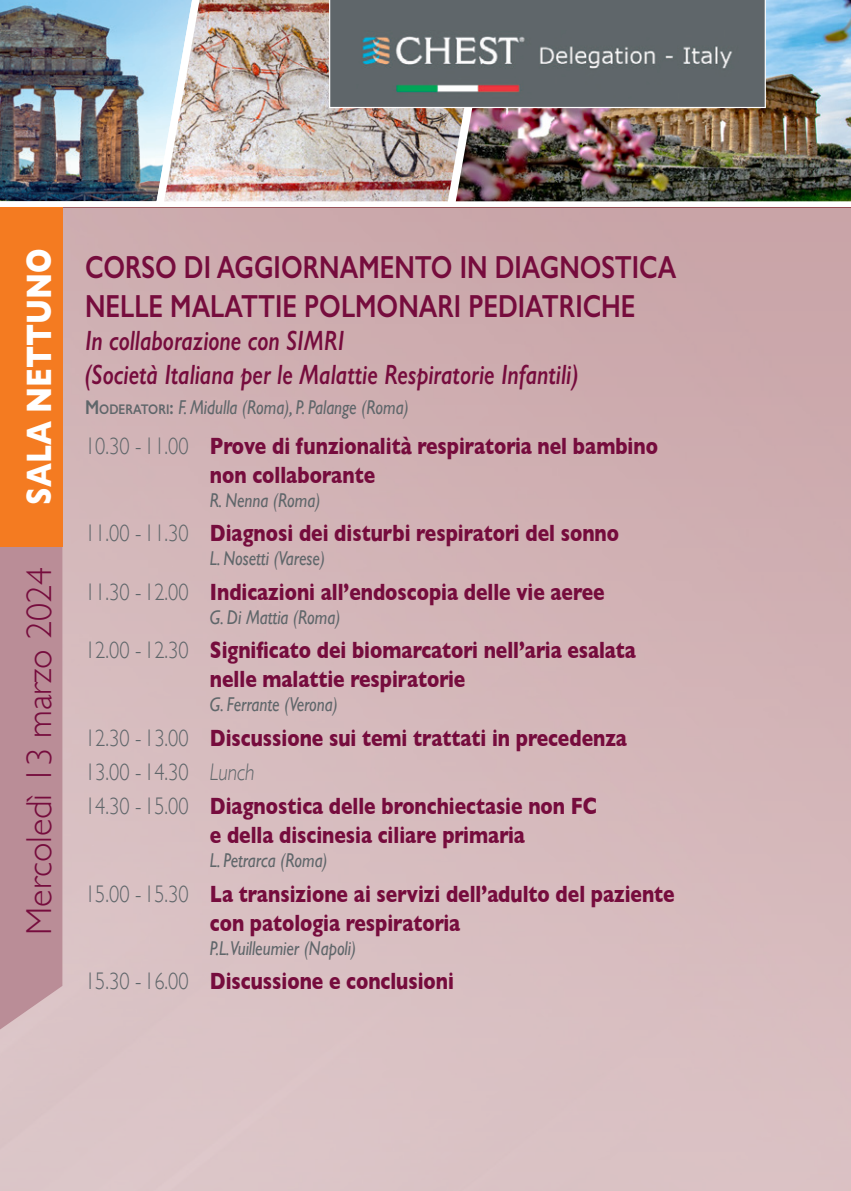
<style>
.page{position:relative;width:851px;height:1191px;background:#fff}
.page>*{position:absolute;margin:0;border:0;box-sizing:border-box;transform-origin:0 0}
.t1{font:300 36px "Gill Sans";color:#760c3d}
.t2{font:700 36px "Gill Sans";color:#fff;scale:.8 1}
.t3{font:600 32px/38.4px "Gill Sans";color:#760c3d;scale:.8 1}
.t4{font:italic 600 28px/33.6px "Gill Sans";color:#760c3d;scale:.8 1}
.t5{font:700 24px/28.8px "Gill Sans";color:#760c3d;scale:.8 1}
.t6{font:italic 20px "Gill Sans";color:#5f666a;scale:.85 1}
.s1{font-weight:600;font-style:normal}
.s2{font-weight:600;font-style:normal;font-size:14px}
.s3{font-weight:300;color:#5f666a}
.s4{font-weight:300;font-style:italic;color:#5f666a}
</style>
<div class="page">
<img style="left:487px;top:0;width:363px;height:201px">
<img style="left:220px;top:0;width:266px;height:201px">
<img style="left:0;top:0;width:220px;height:208px">
<div style="left:329px;top:0;width:436px;height:108px;background:#5f666a"></div>
<img style="left:357px;top:30px;width:381px;height:68px">
<div style="left:0;top:208px;width:850px;height:983px;background:linear-gradient(to bottom,#cba8ab,#dcc6c8)"></div>
<div style="left:0;top:547px;width:62px;height:482px;background:#ba8d97"></div>
<div style="left:0;top:207px;width:62px;height:340px;background:#f47b21"></div>
<h1 class="t2" style="left:10px;top:505px;width:321px;rotate:-90deg">SALA NETTUNO</h1>
<h1 class="t1" style="left:11px;top:934px;width:369px;rotate:-90deg">Mercoledì 13 marzo 2024</h1>
<h2 class="t3" style="left:85px;top:248px;width:740px">CORSO DI AGGIORNAMENTO IN DIAGNOSTICA<br>NELLE MALATTIE POLMONARI PEDIATRICHE</h2>
<p class="t4" style="left:85px;top:324px;width:617px">In collaborazione con SIMRI<br>(Società Italiana per le Malattie Respiratorie Infantili)</p>
<p class="t6" style="left:85px;top:395px;width:382px"><span class="s1">M</span><span class="s2">ODERATORI</span><span class="s1">:</span> F. Midulla (Roma), P. Palange (Roma)</p>
<p class="t5" style="left:210px;top:431px;width:561px;text-indent:-125px"><span class="s3">10.30 - 11.00</span> Prove di funzionalità respiratoria nel bambino non collaborante</p>
<p class="t6" style="left:210px;top:488px;width:131px">R. Nenna (Roma)</p>
<p class="t5" style="left:85px;top:518px;width:669px"><span class="s3">11.00 - 11.30</span> Diagnosi dei disturbi respiratori del sonno</p>
<p class="t6" style="left:210px;top:547px;width:137px">L. Nosetti (Varese)</p>
<p class="t5" style="left:85px;top:576px;width:650px"><span class="s3">11.30 - 12.00</span> Indicazioni all’endoscopia delle vie aeree</p>
<p class="t6" style="left:210px;top:605px;width:155px">G. Di Mattia (Roma)</p>
<p class="t5" style="left:210px;top:635px;width:534px;text-indent:-125px"><span class="s3">12.00 - 12.30</span> Significato dei biomarcatori nell’aria esalata nelle malattie respiratorie</p>
<p class="t6" style="left:210px;top:693px;width:152px">G. Ferrante (Verona)</p>
<p class="t5" style="left:85px;top:719px;width:678px;line-height:34.4px"><span class="s3">12.30 - 13.00</span> Discussione sui temi trattati in precedenza<br><span class="s3">13.00 - 14.30</span> <span class="s4">Lunch<br></span><span class="s3">14.30 - 15.00</span> Diagnostica delle bronchiectasie non FC</p>
<p class="t5" style="left:210px;top:820px;width:395px">e della discinesia ciliare primaria</p>
<p class="t6" style="left:210px;top:849px;width:140px">L. Petrarca (Roma)</p>
<p class="t5" style="left:210px;top:878px;width:582px;text-indent:-125px"><span class="s3">15.00 - 15.30</span> La transizione ai servizi dell’adulto del paziente con patologia respiratoria</p>
<p class="t6" style="left:210px;top:936px;width:173px">P.L.Vuilleumier (Napoli)</p>
<p class="t5" style="left:85px;top:966px;width:462px"><span class="s3">15.30 - 16.00</span> Discussione e conclusioni</p>
</div>
